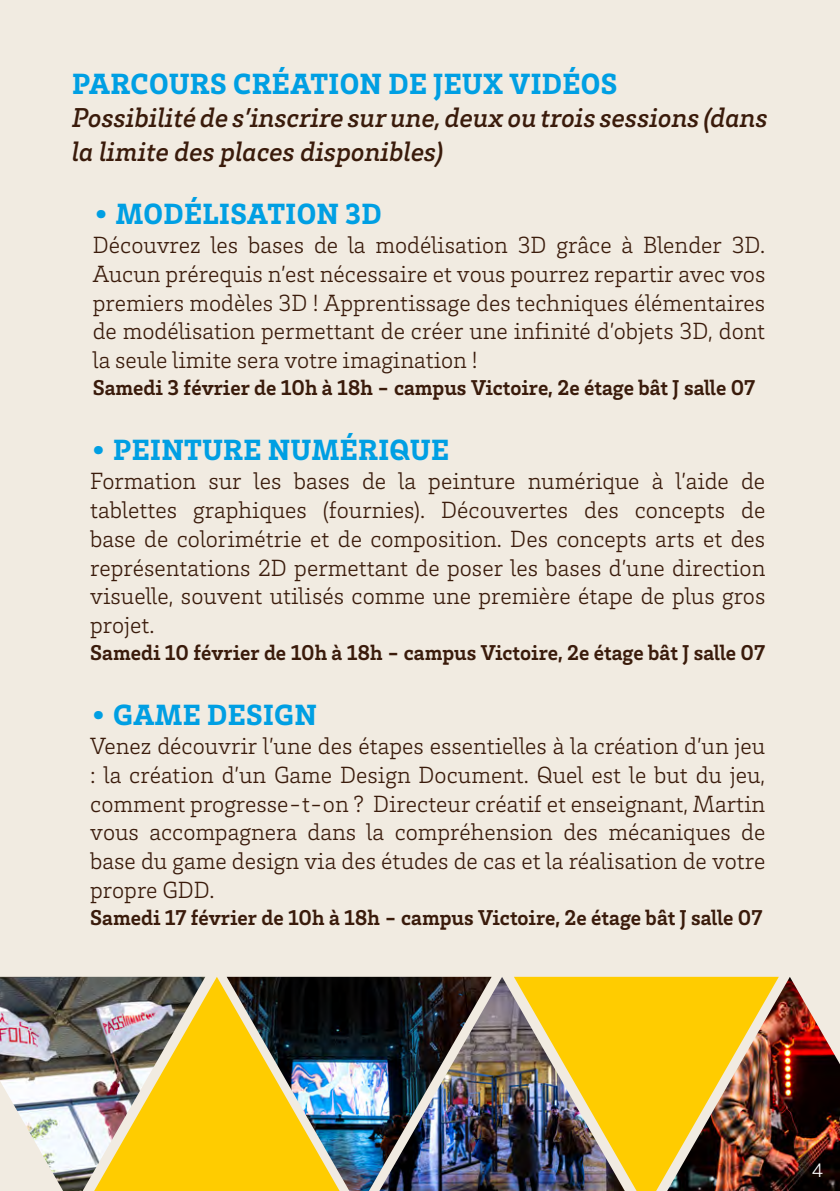
<style>
.page{position:relative;width:840px;height:1191px;background:#fff}
.page>*{position:absolute;margin:0;border:0;box-sizing:border-box;transform-origin:0 0}
.t1{font:900 30px "Brix Slab";letter-spacing:.015em;color:#009fe3}
.t2{font:italic 500 28px/33.6px "Brix Slab";color:#3a1b0b}
.t3{font:300 24px/28.8px "Brix Slab";color:#3a1b0b;text-align:justify}
.t4{font:700 22px "Brix Slab";color:#3a1b0b}
.t5{font:300 20px "Brix Slab";color:#fff}
</style>
<div class="page">
<div style="left:0;top:0;width:839px;height:1191px;background:#f1ebe1"></div>
<div style="left:624px;top:976px;width:42px;height:215px;background:#fc0"></div>
<div style="left:205px;top:977px;width:21px;height:214px;background:#fc0"></div>
<img style="left:666px;top:976px;width:173px;height:215px">
<img style="left:0;top:976px;width:205px;height:215px">
<img style="left:226px;top:976px;width:153px;height:215px">
<img style="left:379px;top:976px;width:245px;height:215px">
<p class="t1" style="left:72px;top:64px;width:546px">PARCOURS CRÉATION DE JEUX VIDÉOS</p>
<p class="t2" style="left:72px;top:99px;width:697px">Possibilité de s’inscrire sur une, deux ou trois sessions (dans la limite des places disponibles)</p>
<p class="t1" style="left:93px;top:194px;width:290px">• MODÉLISATION 3D</p>
<p class="t3" style="left:93px;top:229px;width:673px">Découvrez les bases de la modélisation 3D grâce à Blender 3D.<br>Aucun prérequis n’est nécessaire et vous pourrez repartir avec vos premiers modèles 3D ! Apprentissage des techniques élémentaires de modélisation permettant de créer une infinité d’objets 3D, dont la seule limite sera votre imagination !</p>
<p class="t4" style="left:93px;top:373px;width:663px">Samedi 3 février de 10h à 18h - campus Victoire, 2e étage bât J salle 07</p>
<p class="t1" style="left:90px;top:430px;width:360px">• PEINTURE NUMÉRIQUE</p>
<p class="t3" style="left:90px;top:466px;width:676px">Formation sur les bases de la peinture numérique à l’aide de tablettes graphiques (fournies). Découvertes des concepts de base de colorimétrie et de composition. Des concepts arts et des représentations 2D permettant de poser les bases d’une direction visuelle, souvent utilisés comme une première étape de plus gros projet.</p>
<p class="t4" style="left:90px;top:637px;width:675px">Samedi 10 février de 10h à 18h - campus Victoire, 2e étage bât J salle 07</p>
<p class="t1" style="left:90px;top:695px;width:228px">• GAME DESIGN</p>
<p class="t3" style="left:90px;top:730px;width:676px">Venez découvrir l’une des étapes essentielles à la création d’un jeu : la création d’un Game Design Document. Quel est le but du jeu, comment progresse-t-on ? Directeur créatif et enseignant, Martin vous accompagnera dans la compréhension des mécaniques de base du game design via des études de cas et la réalisation de votre propre GDD.</p>
<p class="t4" style="left:90px;top:902px;width:673px">Samedi 17 février de 10h à 18h - campus Victoire, 2e étage bât J salle 07</p>
<p class="t5" style="left:811px;top:1157px;width:13px">4</p>
</div>
